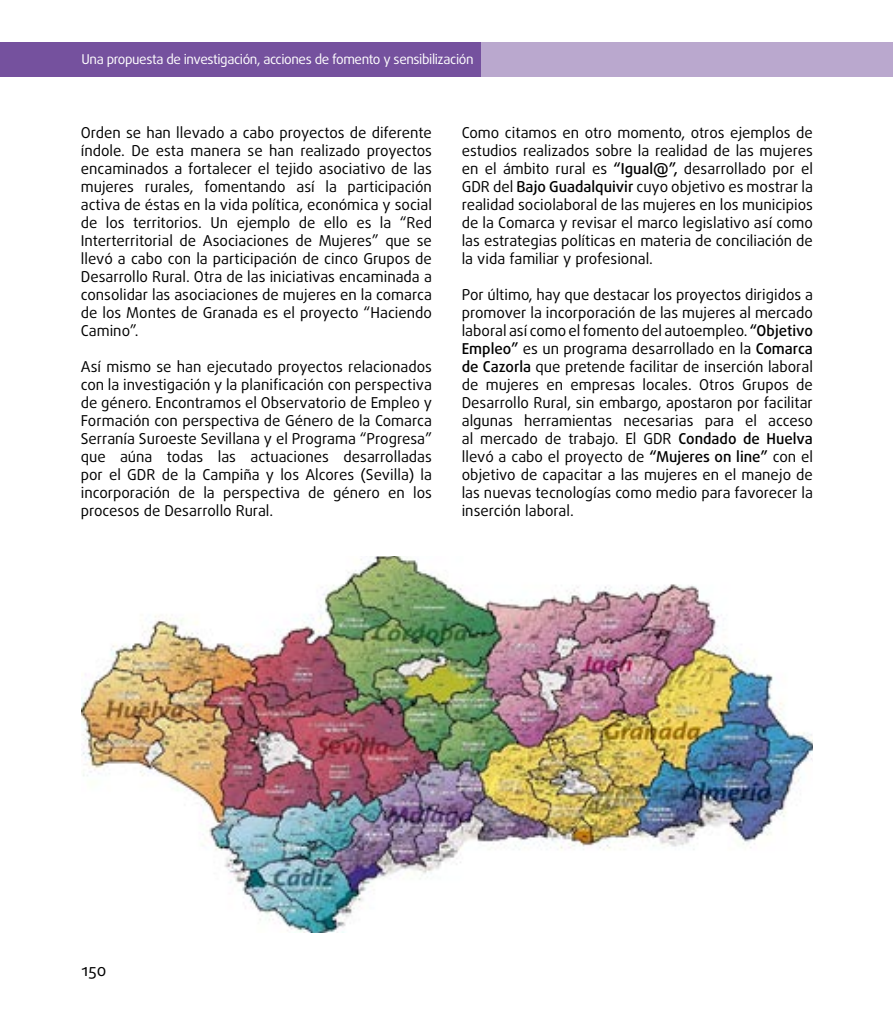
<style>
.page{position:relative;width:893px;height:1021px;background:#fff}
.page>*{position:absolute;margin:0;border:0;box-sizing:border-box;transform-origin:0 0}
.t1{font:16.5px "Daxline Pro";color:#000}
.t2{font:15px/18px "Daxline Pro";color:#000;text-align:justify}
.t3{font:13.5px "Daxline Pro";letter-spacing:-.03em;color:#fff}
.s1{font-weight:500}
</style>
<div class="page">
<svg style="left:0;top:43px;width:893px;height:34px;background:#9479b4"></svg>
<img style="left:82px;top:556px;width:731px;height:376px">
<p class="t3" style="left:82px;top:50px;width:393px">Una propuesta de investigación, acciones de fomento y sensibilización</p>
<p class="t2" style="left:81px;top:124px;width:353px">Orden se han llevado a cabo proyectos de diferente índole. De esta manera se han realizado proyectos encaminados a fortalecer el tejido asociativo de las mujeres rurales, fomentando así la participación activa de éstas en la vida política, económica y social de los territorios. Un ejemplo de ello es la “Red Interterritorial de Asociaciones de Mujeres” que se llevó a cabo con la participación de cinco Grupos de Desarrollo Rural. Otra de las iniciativas encaminada a consolidar las asociaciones de mujeres en la comarca de los Montes de Granada es el proyecto “Haciendo Camino”.</p>
<p class="t2" style="left:81px;top:358px;width:353px">Así mismo se han ejecutado proyectos relacionados con la investigación y la planificación con perspectiva de género. Encontramos el Observatorio de Empleo y Formación con perspectiva de Género de la Comarca Serranía Suroeste Sevillana y el Programa “Progresa” que aúna todas las actuaciones desarrolladas por el GDR de la Campiña y los Alcores (Sevilla) la incorporación de la perspectiva de género en los procesos de Desarrollo Rural.</p>
<p class="t2" style="left:462px;top:124px;width:353px">Como citamos en otro momento, otros ejemplos de estudios realizados sobre la realidad de las mujeres en el ámbito rural es <span class="s1">“Igual@”,</span> desarrollado por el GDR del <span class="s1">Bajo Guadalquivir</span> cuyo objetivo es mostrar la realidad sociolaboral de las mujeres en los municipios de la Comarca y revisar el marco legislativo así como las estrategias políticas en materia de conciliación de la vida familiar y profesional.</p>
<p class="t2" style="left:462px;top:286px;width:353px">Por último, hay que destacar los proyectos dirigidos a promover la incorporación de las mujeres al mercado laboral así como el fomento del autoempleo. <span class="s1">“Objetivo Empleo”</span> es un programa desarrollado en la <span class="s1">Comarca de Cazorla</span> que pretende facilitar de inserción laboral de mujeres en empresas locales. Otros Grupos de Desarrollo Rural, sin embargo, apostaron por facilitar algunas herramientas necesarias para el acceso al mercado de trabajo. El GDR <span class="s1">Condado de Huelva </span>llevó a cabo el proyecto de <span class="s1">“Mujeres on line”</span> con el objetivo de capacitar a las mujeres en el manejo de las nuevas tecnologías como medio para favorecer la inserción laboral.</p>
<p class="t1" style="left:82px;top:959px;width:26px">150</p>
</div>
